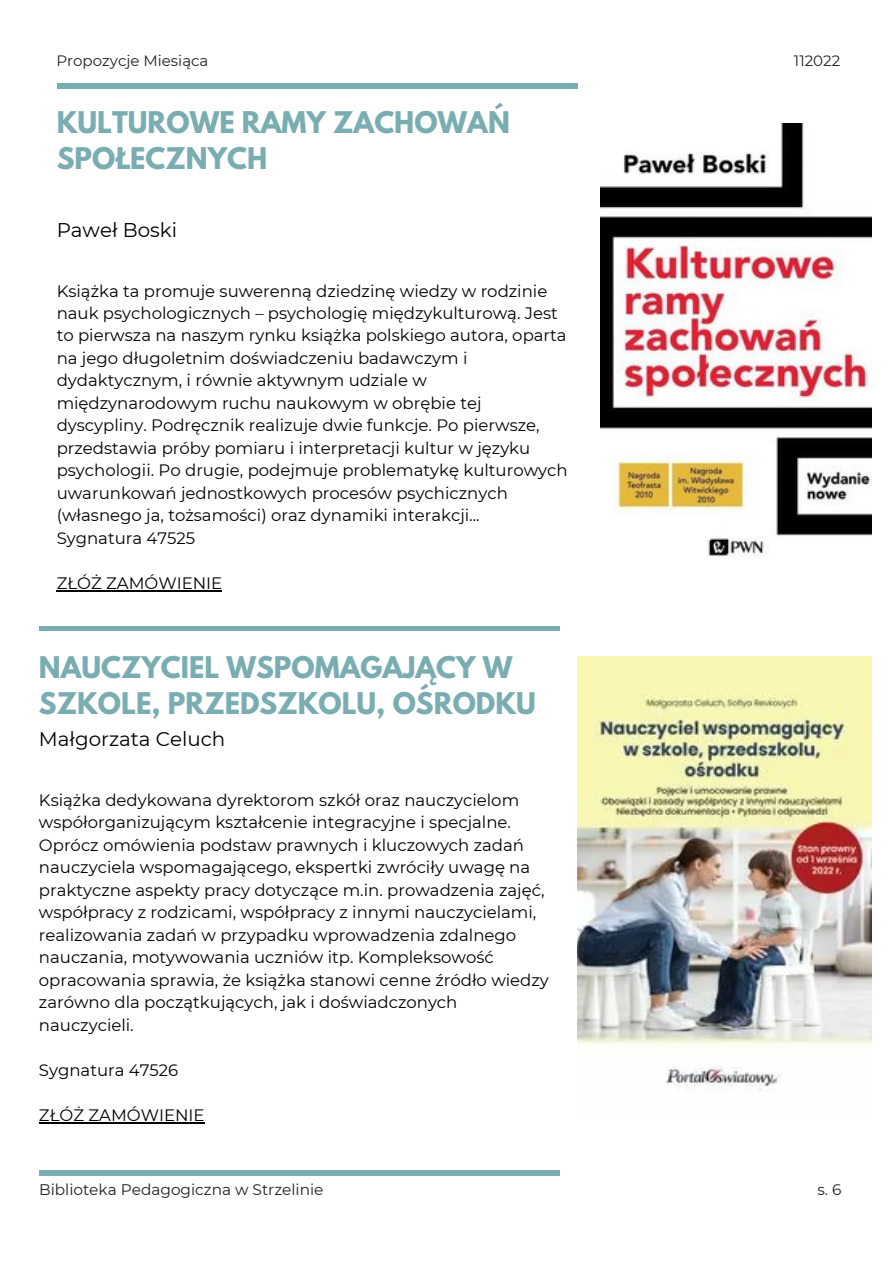
<style>
.page{position:relative;width:893px;height:1264px;background:#fff}
.page>*{position:absolute;margin:0;border:0;box-sizing:border-box;transform-origin:0 0}
.t1{font:700 26.4px/36px "League Spartan";color:#7aadb1}
.t2{font:19.8px "Montserrat";color:#000}
.t3{font:16.5px/22.5px "Montserrat";color:#000}
.t4{font:15.3px "Montserrat";color:#222}
.t5{font:15px "Montserrat";color:#222}
</style>
<div class="page">
<img style="left:577px;top:656px;width:293px;height:435px">
<img style="left:600px;top:123px;width:271px;height:434px">
<hr style="left:39px;top:1121px;width:165px;height:2px;background:#000">
<hr style="left:57px;top:590px;width:165px;height:1px;background:#000">
<div style="left:39px;top:626px;width:520px;height:5px;background:#7aadb1"></div>
<div style="left:39px;top:1170px;width:521px;height:5px;background:#7aadb1"></div>
<div style="left:57px;top:84px;width:520px;height:5px;background:#7aadb1"></div>
<p class="t5" style="left:56px;top:51px;width:153px">Propozycje Miesiąca</p>
<p class="t5" style="left:793px;top:51px;width:48px">112022</p>
<h1 class="t1" style="left:57px;top:107px;width:454px">KULTUROWE RAMY ZACHOWAŃ<br>SPOŁECZNYCH</h1>
<p class="t2" style="left:57px;top:217px;width:122px">Paweł Boski</p>
<p class="t3" style="left:57px;top:279px;width:512px">Książka ta promuje suwerenną dziedzinę wiedzy w rodzinie nauk psychologicznych – psychologię międzykulturową. Jest to pierwsza na naszym rynku książka polskiego autora, oparta na jego długoletnim doświadczeniu badawczym i dydaktycznym, i równie aktywnym udziale w międzynarodowym ruchu naukowym w obrębie tej dyscypliny. Podręcznik realizuje dwie funkcje. Po pierwsze, przedstawia próby pomiaru i interpretacji kultur w języku psychologii. Po drugie, podejmuje problematykę kulturowych uwarunkowań jednostkowych procesów psychicznych (własnego ja, tożsamości) oraz dynamiki interakcji...<br>Sygnatura 47525</p>
<p class="t3" style="left:57px;top:571px;width:167px">ZŁÓŻ ZAMÓWIENIE</p>
<h1 class="t1" style="left:39px;top:653px;width:498px">NAUCZYCIEL WSPOMAGAJĄCY W<br>SZKOLE, PRZEDSZKOLU, OŚRODKU</h1>
<p class="t2" style="left:39px;top:726px;width:188px">Małgorzata Celuch</p>
<p class="t3" style="left:39px;top:788px;width:511px">Książka dedykowana dyrektorom szkół oraz nauczycielom współorganizującym kształcenie integracyjne i specjalne.<br>Oprócz omówienia podstaw prawnych i kluczowych zadań nauczyciela wspomagającego, ekspertki zwróciły uwagę na praktyczne aspekty pracy dotyczące m.in. prowadzenia zajęć, współpracy z rodzicami, współpracy z innymi nauczycielami, realizowania zadań w przypadku wprowadzenia zdalnego nauczania, motywowania uczniów itp. Kompleksowość opracowania sprawia, że książka stanowi cenne źródło wiedzy zarówno dla początkujących, jak i doświadczonych nauczycieli.</p>
<p class="t3" style="left:39px;top:1058px;width:141px">Sygnatura 47526</p>
<p class="t3" style="left:39px;top:1103px;width:167px">ZŁÓŻ ZAMÓWIENIE</p>
<p class="t4" style="left:39px;top:1180px;width:286px">Biblioteka Pedagogiczna w Strzelinie</p>
<p class="t4" style="left:817px;top:1180px;width:26px">s. 6</p>
</div>
